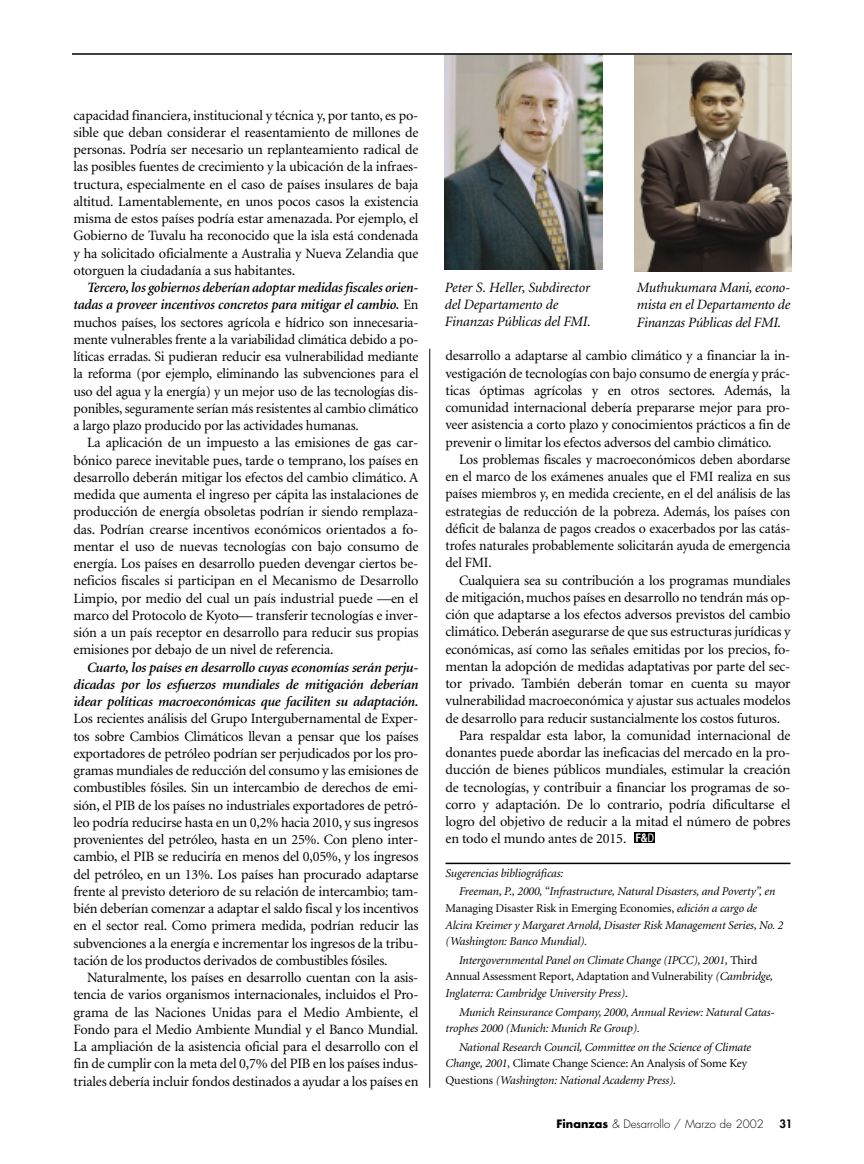
<style>
.page{position:relative;width:864px;height:1164px;background:#fff}
.page>*{position:absolute;margin:0;border:0;box-sizing:border-box;transform-origin:0 0}
.t1{font:14.25px/17.2px "Minion";letter-spacing:-.015em;color:#000;text-align:justify}
.t2{font:italic 600 14.25px/17.2px "Minion";letter-spacing:-.015em;color:#000;text-align:justify}
.t3{font:italic 14.25px/17.2px "Minion";letter-spacing:-.01em;color:#000}
.t4{font:italic 12px/16.8px "Minion";letter-spacing:-.01em;color:#000}
.t5{font:300 11.25px "Futura";color:#000}
.t6{font:700 condensed 11.25px "Helvetica";color:#fff}
.t7{font:800 11.25px "Futura";color:#000}
.s1{font-weight:600;font-style:italic}
.s2{font-style:normal}
.s3{font-weight:400}
.s4{font-weight:700}
</style>
<div class="page">
<hr style="left:446px;top:863px;width:344px;height:1px;background:#000">
<hr style="left:429px;top:349px;width:1px;height:739px;background:#000">
<img style="left:445px;top:55px;width:157px;height:215px">
<img style="left:634px;top:55px;width:158px;height:216px">
<hr style="left:72px;top:53px;width:720px;height:2px;background:#000">
<div style="left:634px;top:832px;width:22px;height:11px;background:#000"></div>
<p class="t1" style="left:73px;top:108px;width:347px">capacidad financiera, institucional y técnica y, por tanto, es po&shy;sible que deban considerar el reasentamiento de millones de personas. Podría ser necesario un replanteamiento radical de las posibles fuentes de crecimiento y la ubicación de la infraes&shy;tructura, especialmente en el caso de países insulares de baja altitud. Lamentablemente, en unos pocos casos la existencia misma de estos países podría estar amenazada. Por ejemplo, el Gobierno de Tuvalu ha reconocido que la isla está condenada y ha solicitado oficialmente a Australia y Nueva Zelandia que otorguen la ciudadanía a sus habitantes.</p>
<p class="t1" style="left:73px;top:280px;width:347px;text-indent:14px"><span class="s1">Tercero, los gobiernos deberían adoptar medidas fiscales orien&shy;tadas a proveer incentivos concretos para mitigar el cambio.</span> En muchos países, los sectores agrícola e hídrico son innecesaria&shy;mente vulnerables frente a la variabilidad climática debido a po&shy;líticas erradas. Si pudieran reducir esa vulnerabilidad mediante la reforma (por ejemplo, eliminando las subvenciones para el uso del agua y la energía) y un mejor uso de las tecnologías dis&shy;ponibles, seguramente serían más resistentes al cambio climático a largo plazo producido por las actividades humanas.</p>
<p class="t1" style="left:73px;top:435px;width:347px;text-indent:14px">La aplicación de un impuesto a las emisiones de gas car&shy;bónico parece inevitable pues, tarde o temprano, los países en desarrollo deberán mitigar los efectos del cambio climático. A medida que aumenta el ingreso per cápita las instalaciones de producción de energía obsoletas podrían ir siendo remplaza&shy;das. Podrían crearse incentivos económicos orientados a fo&shy;mentar el uso de nuevas tecnologías con bajo consumo de energía. Los países en desarrollo pueden devengar ciertos be&shy;neficios fiscales si participan en el Mecanismo de Desarrollo Limpio, por medio del cual un país industrial puede —en el marco del Protocolo de Kyoto— transferir tecnologías e inver&shy;sión a un país receptor en desarrollo para reducir sus propias emisiones por debajo de un nivel de referencia.</p>
<p class="t2" style="left:73px;top:660px;width:346px;text-indent:14px">Cuarto, los países en desarrollo cuyas economías serán perju&shy;dicadas por los esfuerzos mundiales de mitigación deberían idear políticas macroeconómicas que faciliten su adaptación.</p>
<p class="t1" style="left:73px;top:711px;width:347px">Los recientes análisis del Grupo Intergubernamental de Exper&shy;tos sobre Cambios Climáticos llevan a pensar que los países exportadores de petróleo podrían ser perjudicados por los pro&shy;gramas mundiales de reducción del consumo y las emisiones de combustibles fósiles. Sin un intercambio de derechos de emi&shy;sión, el PIB de los países no industriales exportadores de petró&shy;leo podría reducirse hasta en un 0,2% hacia 2010, y sus ingresos provenientes del petróleo, hasta en un 25%. Con pleno inter&shy;cambio, el PIB se reduciría en menos del 0,05%, y los ingresos del petróleo, en un 13%. Los países han procurado adaptarse frente al previsto deterioro de su relación de intercambio; tam&shy;bién deberían comenzar a adaptar el saldo fiscal y los incentivos en el sector real. Como primera medida, podrían reducir las subvenciones a la energía e incrementar los ingresos de la tribu&shy;tación de los productos derivados de combustibles fósiles.</p>
<p class="t1" style="left:73px;top:970px;width:347px;text-indent:14px">Naturalmente, los países en desarrollo cuentan con la asis&shy;tencia de varios organismos internacionales, incluidos el Pro&shy;grama de las Naciones Unidas para el Medio Ambiente, el Fondo para el Medio Ambiente Mundial y el Banco Mundial.<br>La ampliación de la asistencia oficial para el desarrollo con el fin de cumplir con la meta del 0,7% del PIB en los países indus&shy;triales debería incluir fondos destinados a ayudar a los países en</p>
<p class="t3" style="left:445px;top:280px;width:148px">Peter S. Heller, Subdirector del Departamento de<br>Finanzas Públicas del FMI.</p>
<p class="t3" style="left:637px;top:280px;width:155px;text-align:justify">Muthukumara Mani, econo&shy;mista en el Departamento de Finanzas Públicas del FMI.</p>
<p class="t1" style="left:445px;top:348px;width:347px">desarrollo a adaptarse al cambio climático y a financiar la in&shy;vestigación de tecnologías con bajo consumo de energía y prác&shy;ticas óptimas agrícolas y en otros sectores. Además, la comunidad internacional debería prepararse mejor para pro&shy;veer asistencia a corto plazo y conocimientos prácticos a fin de prevenir o limitar los efectos adversos del cambio climático.</p>
<p class="t1" style="left:446px;top:452px;width:347px;text-indent:13px">Los problemas fiscales y macroeconómicos deben abordarse en el marco de los exámenes anuales que el FMI realiza en sus países miembros y, en medida creciente, en el del análisis de las estrategias de reducción de la pobreza. Además, los países con déficit de balanza de pagos creados o exacerbados por las catás&shy;trofes naturales probablemente solicitarán ayuda de emergencia del FMI.</p>
<p class="t1" style="left:459px;top:573px;width:333px">Cualquiera sea su contribución a los programas mundiales</p>
<p class="t1" style="left:446px;top:590px;width:347px">de mitigación, muchos países en desarrollo no tendrán más op-</p>
<p class="t1" style="left:446px;top:607px;width:347px">ción que adaptarse a los efectos adversos previstos del cambio</p>
<p class="t1" style="left:446px;top:624px;width:346px">climático. Deberán asegurarse de que sus estructuras jurídicas y</p>
<p class="t1" style="left:446px;top:642px;width:346px">económicas, así como las señales emitidas por los precios, fo-</p>
<p class="t1" style="left:446px;top:659px;width:347px">mentan la adopción de medidas adaptativas por parte del sec-</p>
<p class="t1" style="left:446px;top:676px;width:347px">tor privado. También deberán tomar en cuenta su mayor</p>
<p class="t1" style="left:445px;top:693px;width:347px">vulnerabilidad macroeconómica y ajustar sus actuales modelos</p>
<p class="t1" style="left:445px;top:711px;width:336px">de desarrollo para reducir sustancialmente los costos futuros.</p>
<p class="t1" style="left:459px;top:728px;width:333px">Para respaldar esta labor, la comunidad internacional de</p>
<p class="t1" style="left:445px;top:745px;width:346px">donantes puede abordar las ineficacias del mercado en la pro-</p>
<p class="t1" style="left:445px;top:762px;width:346px">ducción de bienes públicos mundiales, estimular la creación</p>
<p class="t1" style="left:445px;top:780px;width:346px">de tecnologías, y contribuir a financiar los programas de so-</p>
<p class="t1" style="left:445px;top:797px;width:346px">corro y adaptación. De lo contrario, podría dificultarse el</p>
<p class="t1" style="left:445px;top:814px;width:346px">logro del objetivo de reducir a la mitad el número de pobres</p>
<p class="t1" style="left:445px;top:831px;width:182px">en todo el mundo antes de 2015.</p>
<p class="t4" style="left:459px;top:865px;width:318px;line-height:18.3px;text-indent:-14px">Sugerencias bibliográficas:<br>Freeman, P., 2000, “Infrastructure, Natural Disasters, and Poverty”, en</p>
<p class="t4" style="left:446px;top:901px;width:339px"><span class="s2">Managing Disaster Risk in Emerging Economies,</span> edición a cargo de<br>Alcira Kreimer y Margaret Arnold, Disaster Risk Management Series, No. 2 (Washington: Banco Mundial).</p>
<p class="t4" style="left:445px;top:952px;width:329px;text-indent:14px">Intergovernmental Panel on Climate Change (IPCC), 2001, <span class="s2">Third<br>Annual Assessment Report, Adaptation and Vulnerability</span> (Cambridge,<br>Inglaterra: Cambridge University Press)<span class="s2">.</span></p>
<p class="t4" style="left:446px;top:1004px;width:331px;text-indent:14px">Munich Reinsurance Company, 2000, Annual Review: Natural Catas&shy;trophes 2000 (Munich: Munich Re Group).</p>
<p class="t4" style="left:446px;top:1039px;width:307px;text-indent:14px">National Research Council, Committee on the Science of Climate<br>Change, 2001, <span class="s2">Climate Change Science: An Analysis of Some Key<br>Questions</span> (Washington: National Academy Press).</p>
<p class="t6" style="left:636px;top:833px;width:20px">F&amp;<span class="s3">D</span></p>
<p class="t5" style="left:556px;top:1119px;width:209px"><span class="s4">Finanzas</span> &amp; Desarrollo / Marzo de 2002</p>
<p class="t7" style="left:779px;top:1118px;width:14px">31</p>
</div>
